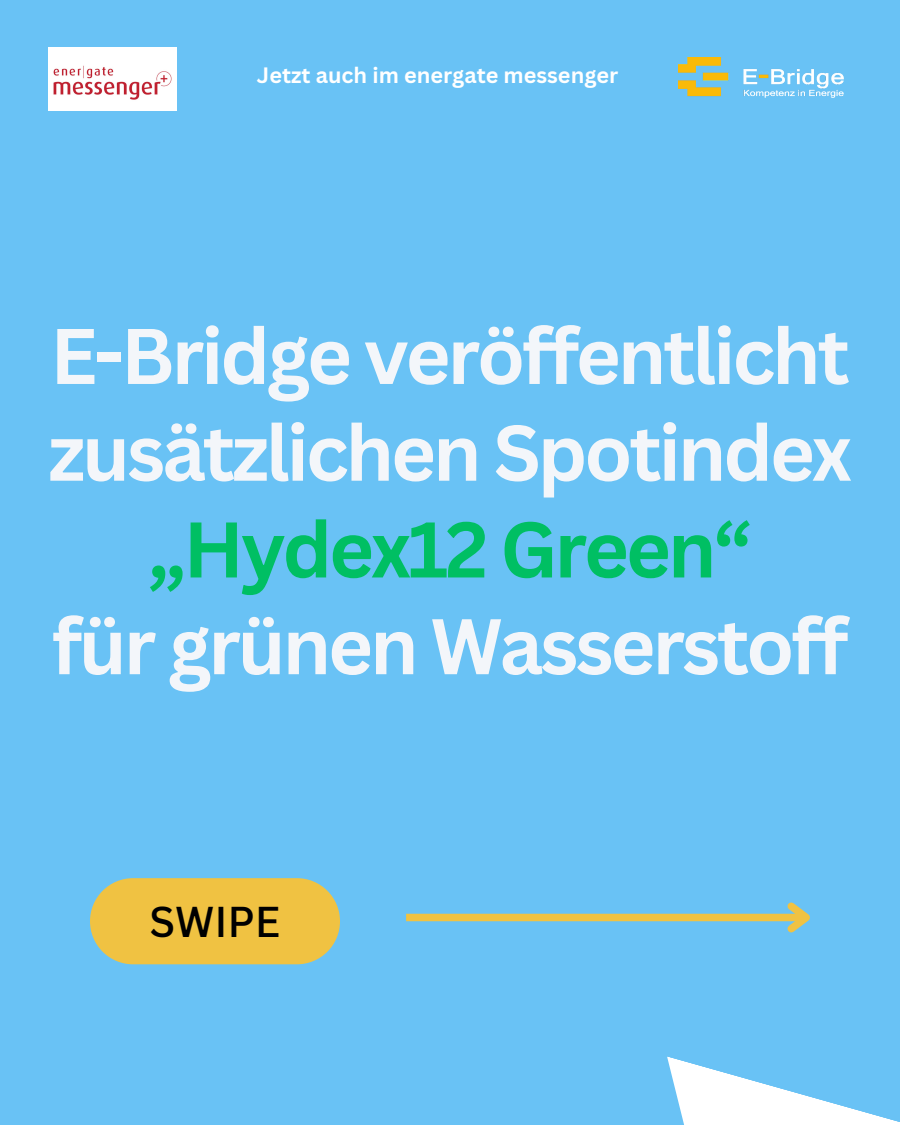
<style>
.page{position:relative;width:900px;height:1125px;background:#69c2f5}
.page>*{position:absolute;margin:0;border:0;box-sizing:border-box;transform-origin:0 0}
.t1{font:700 77px/96.8px "Canva Sans";letter-spacing:-.04em;color:#f3f6fa;text-align:center}
.t2{font:500 42px "Canva Sans";color:#000}
.t3{font:700 21.7px "Canva Sans";color:#fff}
.s1{color:#00bf63}
</style>
<div class="page">
<div style="left:406px;top:914px;width:400px;height:7px;background:#f0c242"></div>
<svg style="left:781px;top:902px;width:29px;height:31px"></svg>
<svg style="left:90px;top:878px;width:250px;height:86px;background:#e5c24f"></svg>
<svg style="left:667px;top:1056px;width:233px;height:69px"></svg>
<img style="left:49px;top:47px;width:127px;height:64px">
<img style="left:678px;top:57px;width:165px;height:41px">
<h1 class="t3" style="left:257px;top:60px;width:363px">Jetzt auch im energate messenger</h1>
<p class="t1" style="left:48px;top:306px;width:805px">E-Bridge veröffentlicht zusätzlichen Spotindex <span class="s1">„Hydex12 Green“<br></span>für grünen Wasserstoff</p>
<p class="t2" style="left:149px;top:892px;width:132px">SWIPE</p>
</div>
